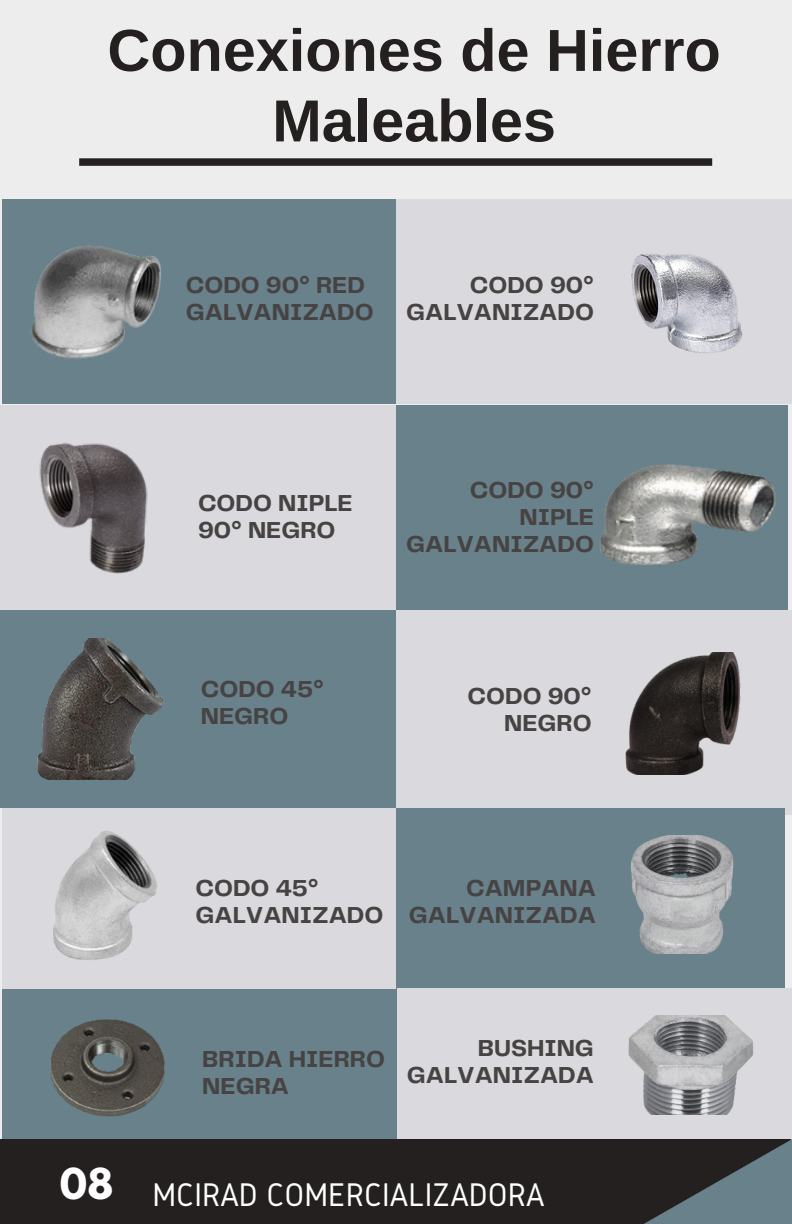
<style>
.page{position:relative;width:792px;height:1224px;background:#ededed}
.page>*{position:absolute;margin:0;border:0;box-sizing:border-box;transform-origin:0 0}
.t1{font:700 59.4px/70.4px "Arimo";color:#242020;text-align:center}
.t2{font:34px "Gidole";color:#fff}
.t3{font:700 24px/27px "Telegraf";color:#474343}
</style>
<div class="page">
<div style="left:392px;top:405px;width:396px;height:204px;background:#68818b"></div>
<div style="left:396px;top:611px;width:396px;height:204px;background:#dad9dd"></div>
<div style="left:392px;top:808px;width:393px;height:201px;background:#68818b"></div>
<div style="left:3px;top:808px;width:393px;height:205px;background:#dad9dd"></div>
<div style="left:3px;top:989px;width:396px;height:230px;background:#68818b"></div>
<div style="left:398px;top:989px;width:394px;height:226px;background:#dad9dd"></div>
<div style="left:0;top:603px;width:396px;height:204px;background:#68818b"></div>
<div style="left:0;top:405px;width:396px;height:204px;background:#dad9dd"></div>
<div style="left:3px;top:200px;width:396px;height:204px;background:#68818b"></div>
<div style="left:79px;top:158px;width:633px;height:8px;background:#242020"></div>
<div style="left:396px;top:200px;width:396px;height:204px;background:#dad9dd"></div>
<div style="left:0;top:1139px;width:791px;height:85px;background:#242020"></div>
<svg style="left:644px;top:1139px;width:148px;height:85px"></svg>
<img style="left:2px;top:199px;width:242px;height:205px">
<img style="left:39px;top:442px;width:109px;height:132px">
<img style="left:37px;top:639px;width:126px;height:141px">
<img style="left:50px;top:1019px;width:115px;height:98px">
<img style="left:2px;top:825px;width:156px;height:138px">
<img style="left:631px;top:254px;width:112px;height:99px">
<img style="left:600px;top:464px;width:176px;height:101px">
<img style="left:625px;top:653px;width:116px;height:121px">
<img style="left:630px;top:835px;width:104px;height:119px">
<img style="left:628px;top:1016px;width:125px;height:99px">
<h1 class="t1" style="left:107px;top:15px;width:615px">Conexiones de Hierro<br>Maleables</h1>
<p class="t3" style="left:186px;top:273px;width:189px">CODO 90° RED<br>GALVANIZADO</p>
<p class="t3" style="left:406px;top:273px;width:189px;text-align:right">CODO 90°<br>GALVANIZADO</p>
<p class="t3" style="left:198px;top:491px;width:156px">CODO NIPLE<br>90° NEGRO</p>
<p class="t3" style="left:201px;top:677px;width:125px">CODO 45°<br>NEGRO</p>
<p class="t3" style="left:406px;top:478px;width:189px;text-align:right">CODO 90°<br>NIPLE<br>GALVANIZADO</p>
<p class="t3" style="left:468px;top:684px;width:126px;text-align:right">CODO 90°<br>NEGRO</p>
<p class="t3" style="left:196px;top:876px;width:189px">CODO 45°<br>GALVANIZADO</p>
<p class="t3" style="left:409px;top:876px;width:189px;text-align:right">CAMPANA<br>GALVANIZADA</p>
<p class="t3" style="left:202px;top:1047px;width:184px">BRIDA HIERRO<br>NEGRA</p>
<p class="t3" style="left:407px;top:1036px;width:189px;text-align:right">BUSHING<br>GALVANIZADA</p>
<h2 class="t2" style="left:60px;top:1176px;width:486px"><sup>08</sup> MCIRAD COMERCIALIZADORA</h2>
</div>
